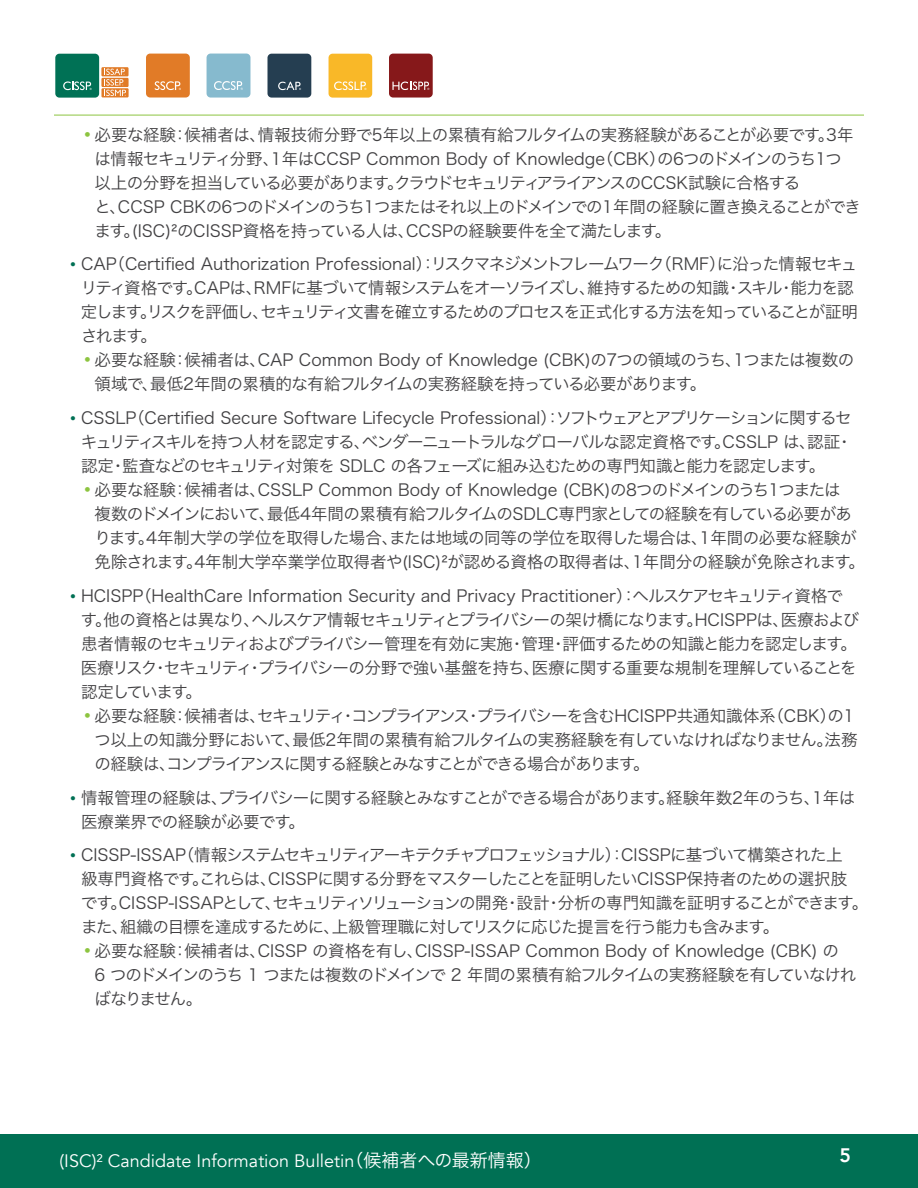
<style>
.page{position:relative;width:918px;height:1188px;background:#fff}
.page>*{position:absolute;margin:0;border:0;box-sizing:border-box;transform-origin:0 0}
.t1{font:800 19.5px "Avenir";color:#fff}
.t2{font:18px "Avenir";color:#fff}
.t3{font:16.5px/24px "Hira Kaku Pro W3";letter-spacing:-.04em;color:#414042}
.s1{font-family:"Hira Kaku Pro W6";font-size:24px;color:#8dc440}
.s2{font-family:"Hira Kaku Pro W6";font-size:21px;color:#007054}
.s3{font-family:"Hira Kaku Pro W3"}
</style>
<div class="page">
<div style="left:146px;top:54px;width:44px;height:44px;background:#e17b27;border-radius:4px"></div>
<svg style="left:155px;top:81px;width:26px;height:9px"></svg>
<div style="left:207px;top:54px;width:43px;height:44px;background:#86bace;border-radius:4px"></div>
<svg style="left:214px;top:81px;width:29px;height:9px"></svg>
<div style="left:268px;top:54px;width:43px;height:44px;background:#253e51;border-radius:4px"></div>
<svg style="left:278px;top:82px;width:23px;height:8px"></svg>
<div style="left:329px;top:54px;width:43px;height:44px;background:#f9b828;border-radius:4px"></div>
<svg style="left:334px;top:81px;width:33px;height:9px"></svg>
<div style="left:389px;top:54px;width:44px;height:44px;background:#86181a;border-radius:4px"></div>
<svg style="left:392px;top:82px;width:37px;height:8px"></svg>
<div style="left:55px;top:54px;width:44px;height:44px;background:#007155;border-radius:4px"></div>
<svg style="left:63px;top:81px;width:29px;height:9px"></svg>
<svg style="left:101px;top:67px;width:28px;height:9px"></svg>
<div style="left:101px;top:78px;width:28px;height:9px;background:#e17b27"></div>
<div style="left:101px;top:88px;width:28px;height:9px;background:#e17b27"></div>
<svg style="left:104px;top:69px;width:22px;height:27px"></svg>
<hr style="left:54px;top:115px;width:810px;height:1px;background:#8dc440">
<div style="left:0;top:1134px;width:918px;height:54px;background:#007054"></div>
<p class="t3" style="left:94px;top:121px;width:768px;text-indent:-13px"><span class="s1">•</span>必要な経験：候補者は、情報技術分野で5年以上の累積有給フルタイムの実務経験があることが必要です。3年は情報セキュリティ分野、1年はCCSP Common Body of Knowledge（CBK）の6つのドメインのうち1つ以上の分野を担当している必要があります。クラウドセキュリティアライアンスのCCSK試験に合格する<br>と、CCSP CBKの6つのドメインのうち1つまたはそれ以上のドメインでの1年間の経験に置き換えることができます。(ISC)²のCISSP資格を持っている人は、CCSPの経験要件を全て満たします。</p>
<p class="t3" style="left:81px;top:251px;width:779px;text-indent:-13px"><span class="s2">•</span>CAP（Certified Authorization Professional）：リスクマネジメントフレームワーク（RMF）に沿った情報セキュリティ資格です。CAPは、RMFに基づいて情報システムをオーソライズし、維持するための知識・スキル・能力を認定します。リスクを評価し、セキュリティ文書を確立するためのプロセスを正式化する方法を知っていることが証明されます。</p>
<p class="t3" style="left:95px;top:347px;width:761px;text-indent:-14px"><span class="s1">•</span>必要な経験：候補者は、CAP Common Body of Knowledge (CBK)の7つの領域のうち、1つまたは複数の領域で、最低2年間の累積的な有給フルタイムの実務経験を持っている必要があります。</p>
<p class="t3" style="left:81px;top:405px;width:773px;text-align:justify;text-indent:-13px"><span class="s2">•</span>CSSLP（Certified Secure Software Lifecycle Professional）：ソフトウェアとアプリケーションに関するセキュリティスキルを持つ人材を認定する、ベンダーニュートラルなグローバルな認定資格です。CSSLP は、認証・認定・監査などのセキュリティ対策を SDLC の各フェーズに組み込むための専門知識と能力を認定します。</p>
<p class="t3" style="left:94px;top:477px;width:772px;text-indent:-13px"><span class="s1">•</span>必要な経験：候補者は、CSSLP Common Body of Knowledge (CBK)の8つのドメインのうち1つまたは<br>複数のドメインにおいて、最低4年間の累積有給フルタイムのSDLC専門家としての経験を有している必要があります。4年制大学の学位を取得した場合、または地域の同等の学位を取得した場合は、1年間の必要な経験が免除されます。4年制大学卒業学位取得者や(ISC)²が認める資格の取得者は、1年間分の経験が免除されます。</p>
<p class="t3" style="left:81px;top:583px;width:780px;text-indent:-13px"><span class="s2">•</span>HCISPP（HealthCare Information Security and Privacy Practitioner）：ヘルスケアセキュリティ資格です。他の資格とは異なり、ヘルスケア情報セキュリティとプライバシーの架け橋になります。HCISPPは、医療および患者情報のセキュリティおよびプライバシー管理を有効に実施・管理・評価するための知識と能力を認定します。医療リスク・セキュリティ・プライバシーの分野で強い基盤を持ち、医療に関する重要な規制を理解していることを認定しています。</p>
<p class="t3" style="left:95px;top:703px;width:765px;text-indent:-14px"><span class="s1">•</span>必要な経験：候補者は、セキュリティ・コンプライアンス・プライバシーを含むHCISPP共通知識体系（CBK）の1つ以上の知識分野において、最低2年間の累積有給フルタイムの実務経験を有していなければなりません。法務の経験は、コンプライアンスに関する経験とみなすことができる場合があります。</p>
<p class="t3" style="left:81px;top:784px;width:776px;text-indent:-14px"><span class="s2">•</span> 情報管理の経験は、プライバシーに関する経験とみなすことができる場合があります。経験年数2年のうち、1年は医療業界での経験が必要です。</p>
<p class="t3" style="left:81px;top:842px;width:789px;text-indent:-13px"><span class="s2">•</span> CISSP-ISSAP（情報システムセキュリティアーキテクチャプロフェッショナル）：CISSPに基づいて構築された上<br>級専門資格です。これらは、CISSPに関する分野をマスターしたことを証明したいCISSP保持者のための選択肢<br>です。CISSP-ISSAPとして、セキュリティソリューションの開発・設計・分析の専門知識を証明することができます。また、組織の目標を達成するために、上級管理職に対してリスクに応じた提言を行う能力も含みます。</p>
<p class="t3" style="left:94px;top:938px;width:763px;text-indent:-13px"><span class="s1">•</span>必要な経験：候補者は、CISSP の資格を有し、CISSP-ISSAP Common Body of Knowledge (CBK) の<br>6 つのドメインのうち 1 つまたは複数のドメインで 2 年間の累積有給フルタイムの実務経験を有していなければなりません。</p>
<p class="t2" style="left:60px;top:1150px;width:484px">(ISC)² Candidate Information Bulletin<span class="s3">（候補者への最新情報）</span></p>
<p class="t1" style="left:840px;top:1140px;width:13px">5</p>
</div>
